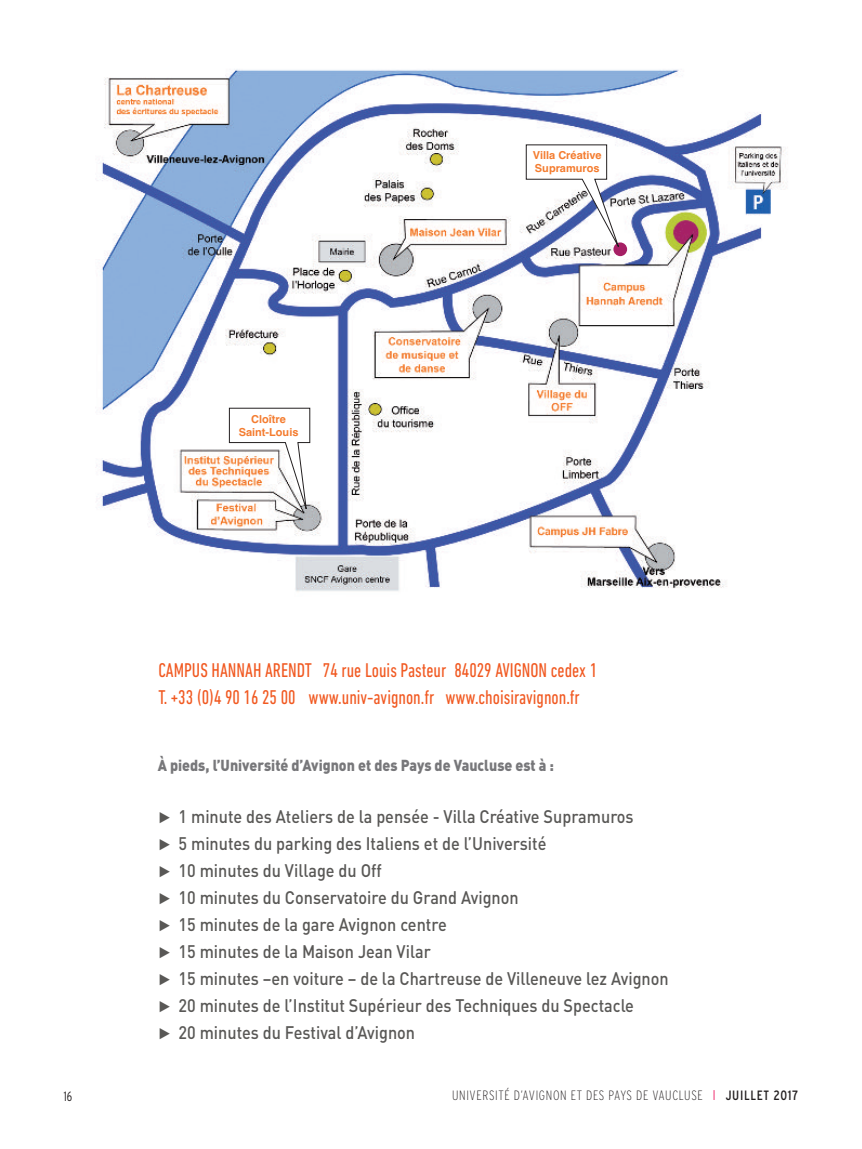
<style>
.page{position:relative;width:862px;height:1149px;background:#fff}
.page>*{position:absolute;margin:0;border:0;box-sizing:border-box;transform-origin:0 0}
.t1{font:condensed 20.25px/26.6px "DIN Next LT Pro";color:#f15921;scale:.95 1}
.t2{font:500 18px/27px "DIN";color:#595856;scale:.9 1}
.t3{font:900 15.75px "DIN";color:#77777a;scale:.9 1}
.t4{font:200 condensed 13.5px "Interstate";letter-spacing:.05em;color:#231f20}
.t5{font:300 condensed 13.5px "Interstate";color:#231f20;scale:.9 1}
.t6{font:700 11.03px/13.3px "Helvetica";color:#f47c2f}
.s1{font-family:"Arial";font-weight:700;font-style:italic;font-size:15.75px}
.s2{font-family:"Conduit ITC";font-stretch:normal;font-size:15.75px;color:#ed105b}
.s3{font-weight:400}
</style>
<div class="page">
<img style="left:96px;top:69px;width:689px;height:523px">
<div style="left:613px;top:242px;width:13px;height:14px;background:#a61f65;border-radius:50%"></div>
<svg style="left:525px;top:144px;width:97px;height:111px"></svg>
<svg style="left:228px;top:407px;width:82px;height:110px"></svg>
<p class="t6" style="left:238px;top:412px;width:61px;text-align:center">Cloître<br>Saint-Louis</p>
<p class="t6" style="left:532px;top:149px;width:70px">Villa Créative<br>Supramuros</p>
<p class="t1" style="left:158px;top:657px;width:463px">CAMPUS HANNAH ARENDT 74 rue Louis Pasteur 84029 AVIGNON cedex 1<br>T. +33 (0)4 90 16 25 00 www.univ-avignon.fr www.choisiravignon.fr</p>
<p class="t3" style="left:158px;top:756px;width:441px">À pieds, l’Université d’Avignon et des Pays de Vaucluse est à :</p>
<p class="t2" style="left:158px;top:803px;width:569px"><span class="s1">►</span> 1 minute des Ateliers de la pensée - Villa Créative Supramuros<br><span class="s1">►</span> 5 minutes du parking des Italiens et de l’Université<br><span class="s1">►</span> 10 minutes du Village du Off<br><span class="s1">►</span> 10 minutes du Conservatoire du Grand Avignon<br><span class="s1">►</span> 15 minutes de la gare Avignon centre<br><span class="s1">►</span> 15 minutes de la Maison Jean Vilar<br><span class="s1">►</span> 15 minutes –en voiture – de la Chartreuse de Villeneuve lez Avignon <span class="s1">►</span> 20 minutes de l’Institut Supérieur des Techniques du Spectacle<br><span class="s1">►</span> 20 minutes du Festival d’Avignon</p>
<p class="t5" style="left:64px;top:1088px;width:11px">16</p>
<p class="t4" style="left:452px;top:1087px;width:347px">UNIVERSITÉ D’AVIGNON ET DES PAYS DE VAUCLUSE <span class="s2">I</span> <span class="s3">JUILLET 2017</span></p>
</div>
